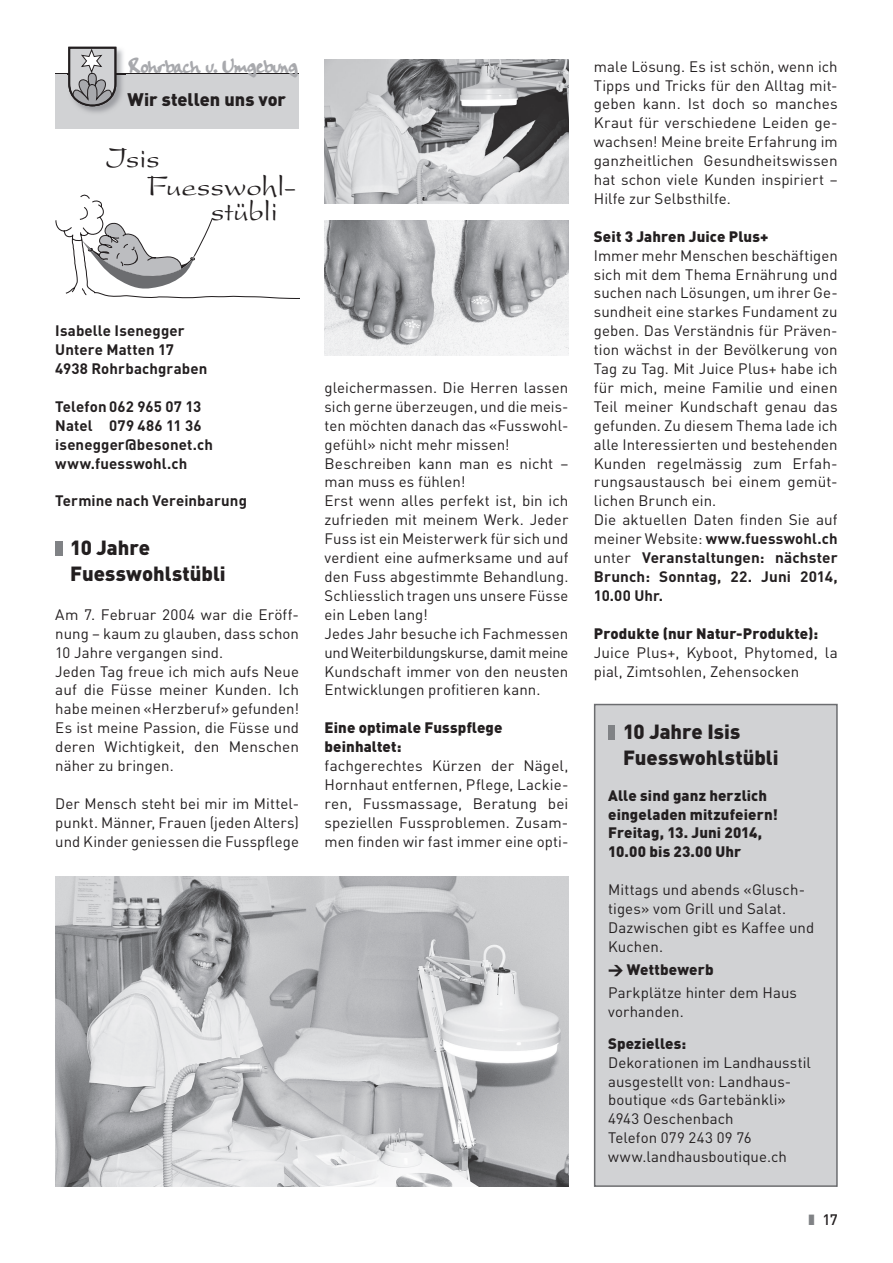
<style>
.page{position:relative;width:893px;height:1263px;background:#fff}
.page>*{position:absolute;margin:0;border:0;box-sizing:border-box;transform-origin:0 0}
.t1{font:30.9px "Present";color:#231f20}
.t2{font:24px "Handwriting Plain";letter-spacing:-.015em;color:#a8a9ad}
.t3{font:900 20.25px/25.5px "DIN";color:#231f20}
.t4{font:900 18px "DIN";color:#231f20}
.t5{font:15px/18.9px "DIN";letter-spacing:.005em;color:#231f20}
.t6{font:900 15px/18.9px "DIN";letter-spacing:.01em;color:#231f20}
.t7{font:700 15px/18.9px "DIN";letter-spacing:.01em;color:#231f20}
.t8{font:500 15px "DIN";color:#231f20}
.t9{font:300 10.95px "Frutiger";letter-spacing:.01em;color:#231f20}
.s1{font-weight:700}
.s2{color:#808285}
</style>
<div class="page">
<div style="left:55px;top:74px;width:244px;height:55px;background:#d1d2d4"></div>
<hr style="left:55px;top:73px;width:244px;height:1px;background:#231f20">
<img style="left:68px;top:46px;width:55px;height:67px">
<img style="left:116px;top:73px;width:9px;height:2px">
<svg style="left:68px;top:47px;width:48px;height:59px"></svg>
<div style="left:55px;top:541px;width:8px;height:14px;background:#808285"></div>
<svg style="left:55px;top:194px;width:244px;height:105px"></svg>
<div style="left:209px;top:244px;width:92px;height:42px;background:#fff"></div>
<div style="left:594px;top:704px;width:244px;height:483px;background:#d1d2d4"></div>
<img style="left:55px;top:877px;width:513px;height:309px">
<img style="left:325px;top:221px;width:243px;height:134px">
<img style="left:325px;top:60px;width:243px;height:144px">
<h2 class="t2" style="left:128px;top:49px;width:172px">Rohrbach u. Umgebung</h2>
<p class="t4" style="left:128px;top:87px;width:160px">Wir stellen uns vor</p>
<h1 class="t1" style="left:106px;top:141px;width:55px">Isis</h1>
<h1 class="t1" style="left:147px;top:168px;width:151px">Fuesswohl-</h1>
<h1 class="t1" style="left:211px;top:193px;width:68px">stübli</h1>
<p class="t9" style="left:66px;top:321px;width:144px">e-mail: isenegger@besonet.ch</p>
<p class="t7" style="left:55px;top:321px;width:154px">Isabelle Isenegger<br>Untere Matten 17<br>4938 Rohrbachgraben</p>
<p class="t7" style="left:55px;top:396px;width:159px">Telefon 062 965 07 13<br>Natel 079 486 11 36 isenegger@besonet.ch www.fuesswohl.ch</p>
<p class="t7" style="left:55px;top:491px;width:193px">Termine nach Vereinbarung</p>
<h3 class="t3" style="left:70px;top:534px;width:157px">10 Jahre<br>Fuesswohlstübli</h3>
<p class="t5" style="left:55px;top:605px;width:245px">Am 7. Februar 2004 war die Eröff&shy;nung – kaum zu glauben, dass schon<br>10 Jahre vergangen sind.<br>Jeden Tag freue ich mich aufs Neue auf die Füsse meiner Kunden. Ich habe meinen «Herzberuf» gefunden!<br>Es ist meine Passion, die Füsse und deren Wichtigkeit, den Menschen näher zu bringen.</p>
<p class="t5" style="left:55px;top:794px;width:245px;text-align:justify">Der Mensch steht bei mir im Mittel&shy;punkt. Männer, Frauen (jeden Alters) und Kinder geniessen die Fusspflege</p>
<p class="t5" style="left:325px;top:378px;width:245px">gleichermassen. Die Herren lassen sich gerne überzeugen, und die meis&shy;ten möchten danach das «Fusswohl&shy;gefühl» nicht mehr missen!<br>Beschreiben kann man es nicht – man muss es fühlen!<br>Erst wenn alles perfekt ist, bin ich zufrieden mit meinem Werk. Jeder<br>Fuss ist ein Meisterwerk für sich und verdient eine aufmerksame und auf den Fuss abgestimmte Behandlung.<br>Schliesslich tragen uns unsere Füsse ein Leben lang!<br>Jedes Jahr besuche ich Fachmessen und Weiterbildungskurse, damit meine<br>Kundschaft immer von den neusten<br>Entwicklungen profitieren kann.</p>
<p class="t6" style="left:325px;top:717px;width:179px">Eine optimale Fusspflege beinhaltet:</p>
<p class="t5" style="left:325px;top:756px;width:245px;text-align:justify">fachgerechtes Kürzen der Nägel, Hornhaut entfernen, Pflege, Lackie&shy;ren, Fussmassage, Beratung bei speziellen Fussproblemen. Zusam&shy;men finden wir fast immer eine opti-</p>
<p class="t5" style="left:594px;top:56px;width:245px;text-align:justify">male Lösung. Es ist schön, wenn ich Tipps und Tricks für den Alltag mit&shy;geben kann. Ist doch so manches Kraut für verschiedene Leiden ge&shy;wachsen! Meine breite Erfahrung im ganzheitlichen Gesundheitswissen hat schon viele Kunden inspiriert – Hilfe zur Selbsthilfe.</p>
<p class="t6" style="left:594px;top:226px;width:176px">Seit 3 Jahren Juice Plus+</p>
<p class="t5" style="left:594px;top:245px;width:245px">Immer mehr Menschen beschäftigen sich mit dem Thema Ernährung und suchen nach Lösungen, um ihrer Ge&shy;sundheit eine starkes Fundament zu geben. Das Verständnis für Präven&shy;tion wächst in der Bevölkerung von<br>Tag zu Tag. Mit Juice Plus+ habe ich für mich, meine Familie und einen<br>Teil meiner Kundschaft genau das gefunden. Zu diesem Thema lade ich alle Interessierten und bestehenden<br>Kunden regelmässig zum Erfah&shy;rungsaustausch bei einem gemüt&shy;lichen Brunch ein.<br>Die aktuellen Daten finden Sie auf meiner Website: <span class="s1">www.fuesswohl.ch </span>unter <span class="s1">Veranstaltungen: nächster<br>Brunch: Sonntag, 22. Juni 2014,<br>10.00 Uhr.</span></p>
<p class="t6" style="left:594px;top:623px;width:226px">Produkte (nur Natur-Produkte):</p>
<p class="t5" style="left:594px;top:642px;width:245px">Juice Plus+, Kyboot, Phytomed, la pial, Zimtsohlen, Zehensocken</p>
<h3 class="t3" style="left:623px;top:718px;width:157px">10 Jahre Isis<br>Fuesswohlstübli</h3>
<p class="t6" style="left:608px;top:785px;width:171px">Alle sind ganz herzlich eingeladen mitzufeiern!<br>Freitag, 13. Juni 2014,<br>10.00 bis 23.00 Uhr</p>
<p class="t5" style="left:608px;top:880px;width:208px">Mittags und abends «Glusch&shy;tiges» vom Grill und Salat.<br>Dazwischen gibt es Kaffee und<br>Kuchen.</p>
<p class="t6" style="left:608px;top:959px;width:107px">&gt; Wettbewerb</p>
<p class="t5" style="left:608px;top:983px;width:190px">Parkplätze hinter dem Haus vorhanden.</p>
<p class="t6" style="left:608px;top:1033px;width:80px">Spezielles:</p>
<p class="t5" style="left:608px;top:1052px;width:204px">Dekorationen im Landhausstil ausgestellt von: Landhaus&shy;boutique «ds Gartebänkli»<br>4943 Oeschenbach<br>Telefon 079 243 09 76 www.landhausboutique.ch</p>
<p class="t8" style="left:809px;top:1209px;width:31px"><span class="s2">❚</span> 17</p>
</div>
